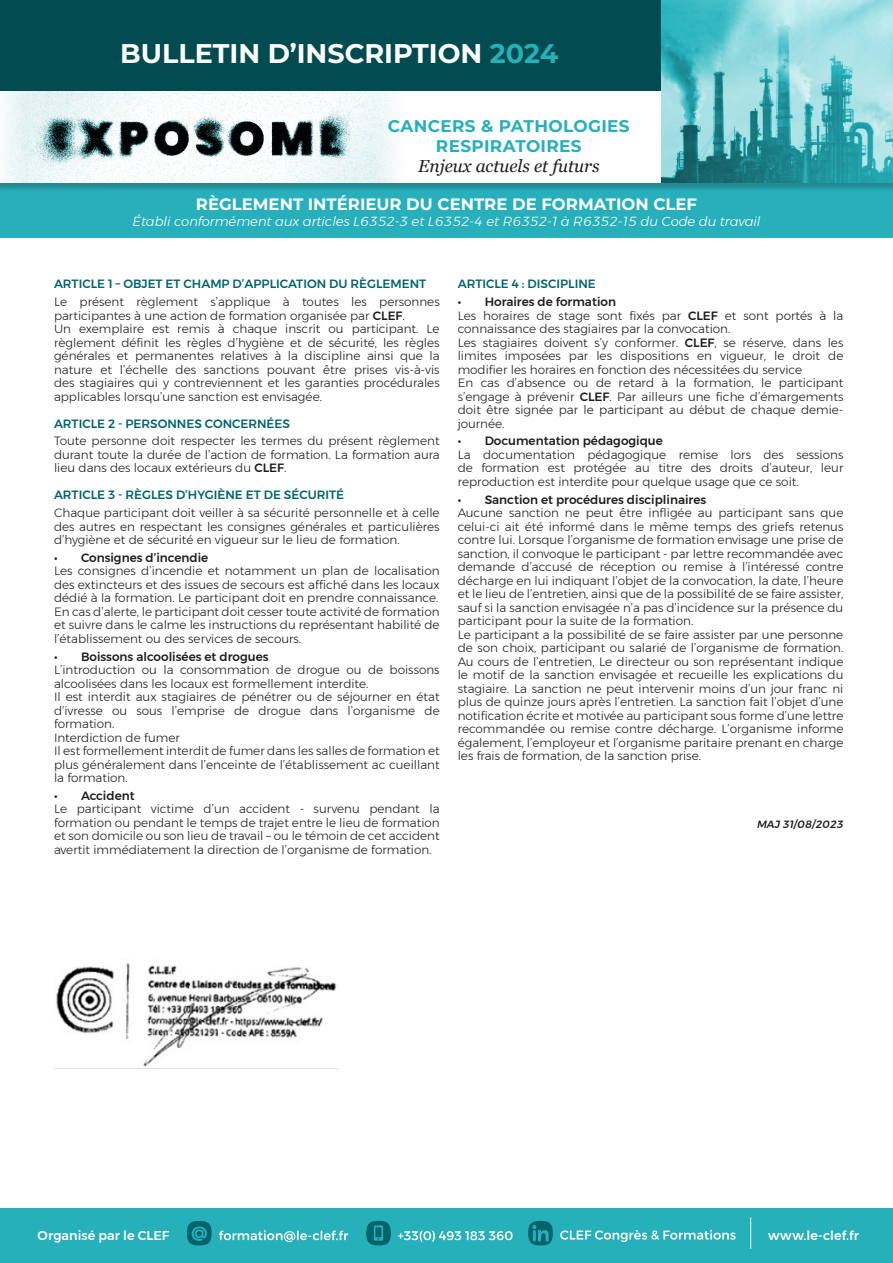
<style>
.page{position:relative;width:893px;height:1263px;background:#fff}
.page>*{position:absolute;margin:0;border:0;box-sizing:border-box;transform-origin:0 0}
.t1{font:700 27px "Montserrat";color:#fff}
.t2{font:italic 17.25px "Georgia";color:#1d1d1b}
.t3{font:700 16.95px "Montserrat";letter-spacing:.02em;color:#26b0ba}
.t4{font:700 16.5px "Montserrat";color:#fff}
.t5{font:italic 300 13.2px "Montserrat";letter-spacing:-.005em;color:#fff}
.t6{font:500 12.75px "Montserrat";letter-spacing:.005em;color:#fff}
.t7{font:300 12px/13.5px "Montserrat";color:#1d1d1b;text-align:justify}
.t8{font:500 12px "Montserrat";color:#1d1d1b}
.t9{font:500 12px "Montserrat";color:#01646c}
.t10{font:italic 500 10.5px "Montserrat";color:#1d1d1b}
.s1{color:#26b0ba}
.s2{font-weight:500}
</style>
<div class="page">
<div style="left:0;top:182px;width:893px;height:55px;background:#27b0bb"></div>
<img style="left:54px;top:963px;width:284px;height:106px">
<div style="left:0;top:1209px;width:893px;height:54px;background:#26b0ba"></div>
<svg style="left:528px;top:1221px;width:25px;height:24px"></svg>
<svg style="left:187px;top:1221px;width:25px;height:24px"></svg>
<svg style="left:366px;top:1221px;width:25px;height:24px"></svg>
<hr style="left:750px;top:1218px;width:1px;height:30px;background:#fff">
<svg style="left:219px;top:1230px;width:129px;height:12px"></svg>
<svg style="left:398px;top:1231px;width:115px;height:11px"></svg>
<svg style="left:560px;top:1230px;width:176px;height:12px"></svg>
<div style="left:0;top:0;width:662px;height:91px;background:#014b51"></div>
<div style="left:0;top:93px;width:893px;height:99px;background:#1d1d1b;opacity:.27"></div>
<div style="left:0;top:91px;width:893px;height:91px;background:#fff"></div>
<img style="left:0;top:91px;width:397px;height:91px">
<img style="left:662px;top:0;width:231px;height:182px">
<p class="t1" style="left:120px;top:34px;width:440px">BULLETIN D’INSCRIPTION <span class="s1">2024</span></p>
<p class="t3" style="left:388px;top:114px;width:243px">CANCERS &amp; PATHOLOGIES</p>
<p class="t3" style="left:436px;top:134px;width:147px">RESPIRATOIRES</p>
<p class="t2" style="left:418px;top:153px;width:183px">Enjeux actuels et futurs</p>
<p class="t4" style="left:196px;top:192px;width:503px">RÈGLEMENT INTÉRIEUR DU CENTRE DE FORMATION CLEF</p>
<p class="t5" style="left:133px;top:211px;width:629px">Établi conformément aux articles L6352-3 et L6352-4 et R6352-1 à R6352-15 du Code du travail</p>
<p class="t9" style="left:54px;top:275px;width:374px">ARTICLE 1 – OBJET ET CHAMP D’APPLICATION DU RÈGLEMENT</p>
<p class="t7" style="left:54px;top:295px;width:387px">Le présent règlement s’applique à toutes les personnes participantes à une action de formation organisée par <span class="s2">CLEF</span>.</p>
<p class="t7" style="left:54px;top:322px;width:387px">Un exemplaire est remis à chaque inscrit ou participant. Le règlement définit les règles d’hygiène et de sécurité, les règles générales et permanentes relatives à la discipline ainsi que la nature et l’échelle des sanctions pouvant être prises vis-à-vis des stagiaires qui y contreviennent et les garanties procédurales applicables lorsqu’une sanction est envisagée.</p>
<p class="t9" style="left:54px;top:414px;width:238px">ARTICLE 2 - PERSONNES CONCERNÉES</p>
<p class="t7" style="left:54px;top:434px;width:387px">Toute personne doit respecter les termes du présent règlement durant toute la durée de l’action de formation. La formation aura lieu dans des locaux extérieurs du <span class="s2">CLEF</span>.</p>
<p class="t9" style="left:54px;top:486px;width:292px">ARTICLE 3 - RÈGLES D’HYGIÈNE ET DE SÉCURITÉ</p>
<p class="t7" style="left:54px;top:506px;width:387px">Chaque participant doit veiller à sa sécurité personnelle et à celle des autres en respectant les consignes générales et particulières d’hygiène et de sécurité en vigueur sur le lieu de formation.</p>
<p class="t8" style="left:54px;top:548px;width:156px">• Consignes d’incendie</p>
<p class="t7" style="left:54px;top:564px;width:387px">Les consignes d’incendie et notamment un plan de localisation des extincteurs et des issues de secours est affiché dans les locaux dédié à la formation. Le participant doit en prendre connaissance.</p>
<p class="t7" style="left:54px;top:605px;width:387px">En cas d’alerte, le participant doit cesser toute activité de formation et suivre dans le calme les instructions du représentant habilité de l’établissement ou des services de secours.</p>
<p class="t8" style="left:54px;top:647px;width:216px">• Boissons alcoolisées et drogues</p>
<p class="t7" style="left:54px;top:663px;width:387px">L’introduction ou la consommation de drogue ou de boissons alcoolisées dans les locaux est formellement interdite.</p>
<p class="t7" style="left:54px;top:690px;width:387px">Il est interdit aux stagiaires de pénétrer ou de séjourner en état d’ivresse ou sous l’emprise de drogue dans l’organisme de formation.</p>
<p class="t7" style="left:54px;top:730px;width:127px">Interdiction de fumer</p>
<p class="t7" style="left:54px;top:744px;width:387px">Il est formellement interdit de fumer dans les salles de formation et plus généralement dans l’enceinte de l’établissement ac cueillant la formation.</p>
<p class="t8" style="left:54px;top:786px;width:82px">• Accident</p>
<p class="t7" style="left:54px;top:802px;width:387px">Le participant victime d’un accident - survenu pendant la formation ou pendant le temps de trajet entre le lieu de formation et son domicile ou son lieu de travail – ou le témoin de cet accident avertit immédiatement la direction de l’organisme de formation.</p>
<p class="t9" style="left:458px;top:275px;width:140px">ARTICLE 4 : DISCIPLINE</p>
<p class="t8" style="left:458px;top:292px;width:160px">• Horaires de formation</p>
<p class="t7" style="left:458px;top:308px;width:387px">Les horaires de stage sont fixés par <span class="s2">CLEF</span> et sont portés à la connaissance des stagiaires par la convocation.</p>
<p class="t7" style="left:458px;top:335px;width:387px">Les stagiaires doivent s’y conformer. <span class="s2">CLEF</span>, se réserve, dans les limites imposées par les dispositions en vigueur, le droit de modifier les horaires en fonction des nécessitées du service</p>
<p class="t7" style="left:458px;top:376px;width:387px">En cas d’absence ou de retard à la formation, le participant s’engage à prévenir <span class="s2">CLEF</span>. Par ailleurs une fiche d’émargements doit être signée par le participant au début de chaque demie&shy;journée.</p>
<p class="t8" style="left:458px;top:432px;width:207px">• Documentation pédagogique</p>
<p class="t7" style="left:458px;top:448px;width:387px">La documentation pédagogique remise lors des sessions de formation est protégée au titre des droits d’auteur, leur reproduction est interdite pour quelque usage que ce soit.</p>
<p class="t8" style="left:458px;top:490px;width:250px">• Sanction et procédures disciplinaires</p>
<p class="t7" style="left:458px;top:506px;width:387px">Aucune sanction ne peut être infligée au participant sans que celui-ci ait été informé dans le même temps des griefs retenus contre lui. Lorsque l’organisme de formation envisage une prise de sanction, il convoque le participant - par lettre recommandée avec demande d’accusé de réception ou remise à l’intéressé contre décharge en lui indiquant l’objet de la convocation, la date, l’heure et le lieu de l’entretien, ainsi que de la possibilité de se faire assister, sauf si la sanction envisagée n’a pas d’incidence sur la présence du participant pour la suite de la formation.</p>
<p class="t7" style="left:458px;top:627px;width:387px">Le participant a la possibilité de se faire assister par une personne de son choix, participant ou salarié de l’organisme de formation.<br>Au cours de l’entretien, Le directeur ou son représentant indique le motif de la sanction envisagée et recueille les explications du stagiaire. La sanction ne peut intervenir moins d’un jour franc ni plus de quinze jours après l’entretien. La sanction fait l’objet d’une notification écrite et motivée au participant sous forme d’une lettre recommandée ou remise contre décharge. L’organisme informe également, l’employeur et l’organisme paritaire prenant en charge les frais de formation, de la sanction prise.</p>
<p class="t10" style="left:757px;top:816px;width:88px">MAJ 31/08/2023</p>
<p class="t6" style="left:38px;top:1225px;width:133px">Organisé par le CLEF</p>
<p class="t6" style="left:768px;top:1225px;width:92px">www.le-clef.fr</p>
</div>
